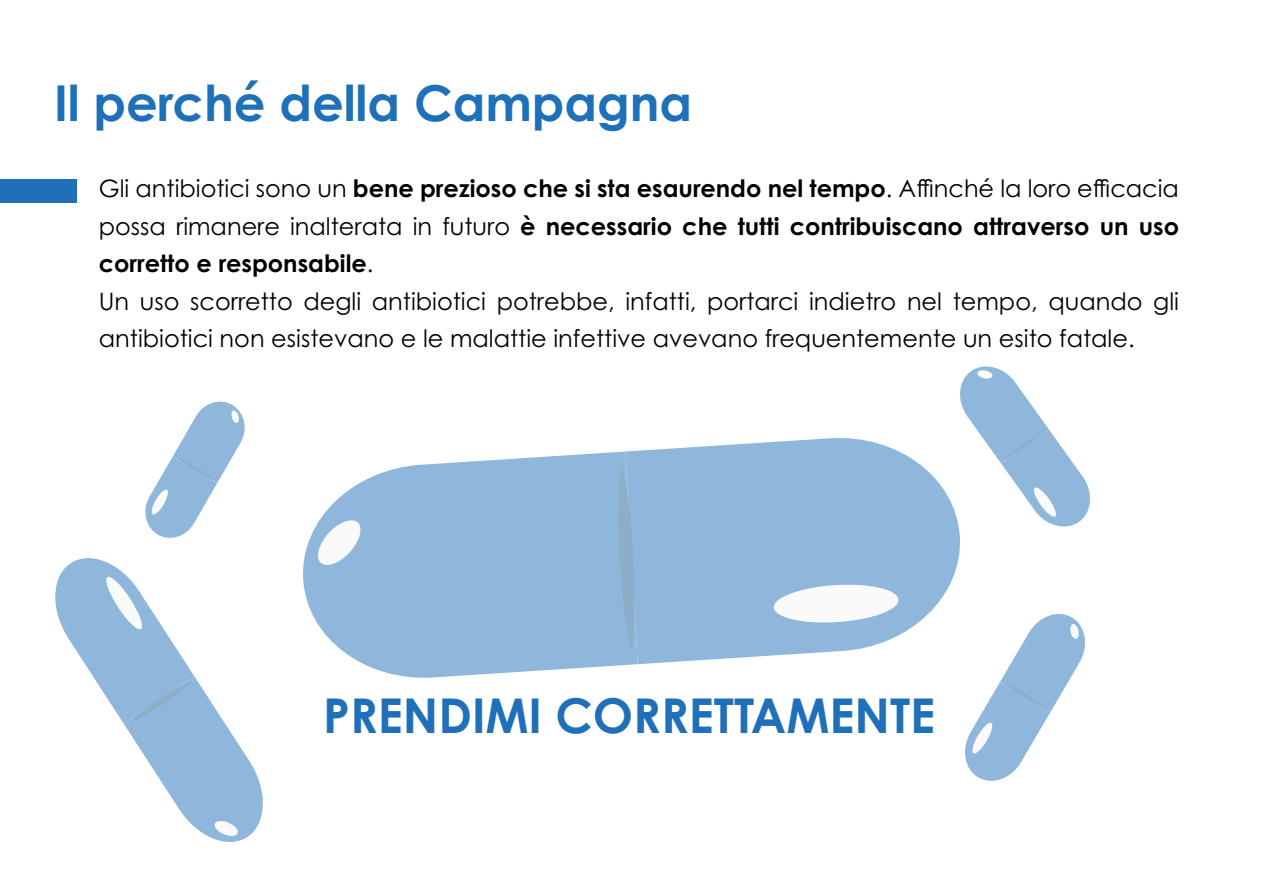
<style>
.page{position:relative;width:1263px;height:893px;background:#fff}
.page>*{position:absolute;margin:0;border:0;box-sizing:border-box;transform-origin:0 0}
.t1{font:700 49.5px "Century Gothic Pro";color:#1e70b8}
.t2{font:700 48px "Century Gothic Pro";color:#1f70b8}
.t3{font:24px/37.5px "Century Gothic Pro";color:#000}
.s1{font-weight:700}
</style>
<div class="page">
<div style="left:0;top:180px;width:76px;height:23px;background:#1e70b8"></div>
<svg style="left:303px;top:451px;width:335px;height:227px;background:#9fc1e0"></svg>
<svg style="left:625px;top:438px;width:335px;height:226px;background:#9ec1e0"></svg>
<svg style="left:773px;top:583px;width:126px;height:41px"></svg>
<svg style="left:315px;top:517px;width:48px;height:51px"></svg>
<svg style="left:618px;top:464px;width:17px;height:188px;background:#8eb1d0"></svg>
<svg style="left:956px;top:366px;width:134px;height:165px"></svg>
<svg style="left:965px;top:614px;width:120px;height:167px"></svg>
<svg style="left:55px;top:558px;width:208px;height:284px"></svg>
<svg style="left:145px;top:401px;width:100px;height:137px"></svg>
<h1 class="t1" style="left:54px;top:73px;width:640px">Il perché della Campagna</h1>
<p class="t3" style="left:99px;top:170px;width:1082px">Gli antibiotici sono un <span class="s1">bene prezioso che si sta esaurendo nel tempo</span>. Affinché la loro efficacia possa rimanere inalterata in futuro <span class="s1">è necessario che tutti contribuiscano attraverso un uso corretto e responsabile</span>.<br>Un uso scorretto degli antibiotici potrebbe, infatti, portarci indietro nel tempo, quando gli antibiotici non esistevano e le malattie infettive avevano frequentemente un esito fatale.</p>
<h2 class="t2" style="left:323px;top:685px;width:613px">PRENDIMI CORRETTAMENTE</h2>
</div>
